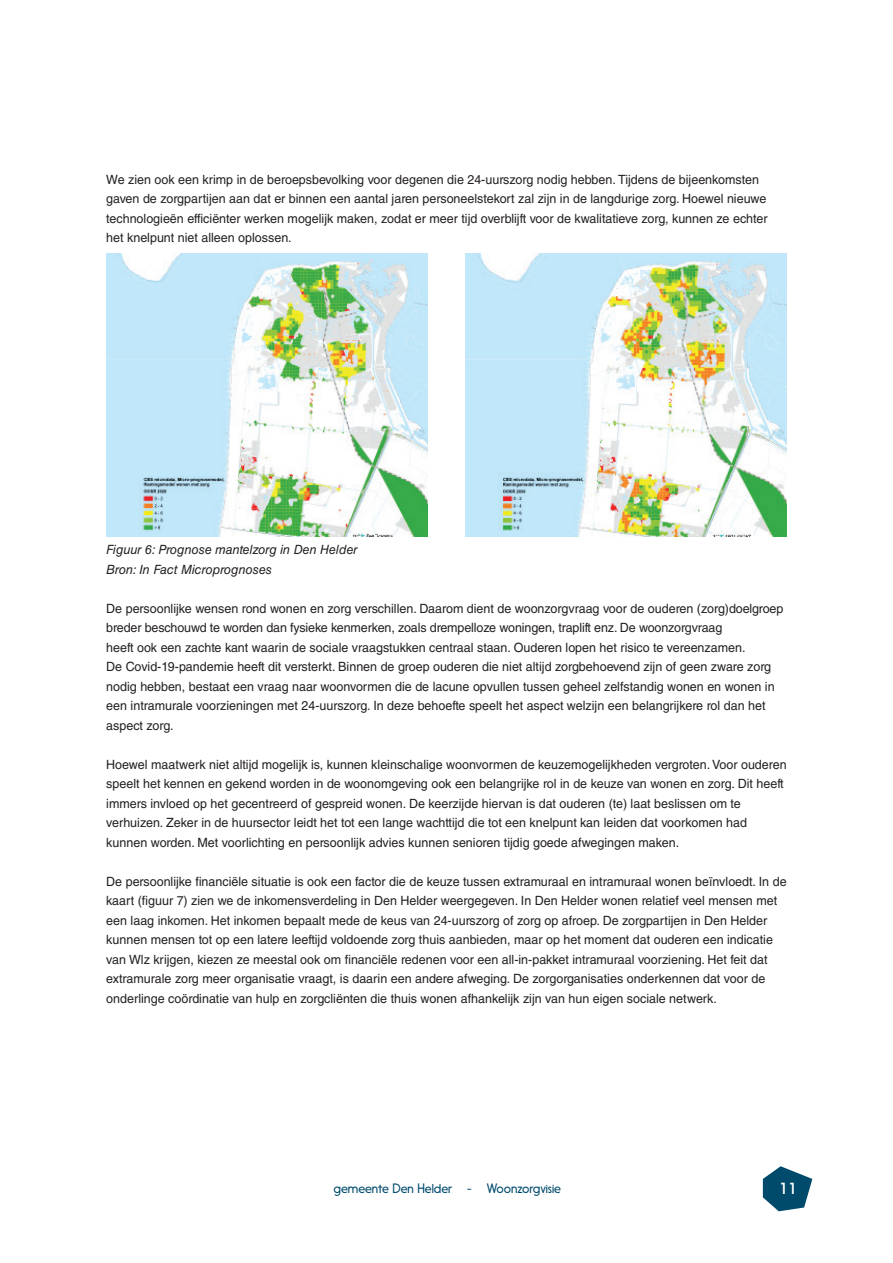
<style>
.page{position:relative;width:893px;height:1263px;background:#fff}
.page>*{position:absolute;margin:0;border:0;box-sizing:border-box;transform-origin:0 0}
.t1{font:15px "Nanami Pro";color:#fff}
.t2{font:12.75px/19.5px "Helvetica LT Std";color:#231f20}
.t3{font:italic 12.75px/19.5px "Helvetica LT Std";color:#231f20}
.t4{font:300 12.75px "Nanami Pro";letter-spacing:-.005em;color:#004b6c}
</style>
<div class="page">
<svg style="left:763px;top:1166px;width:49px;height:45px"></svg>
<img style="left:106px;top:253px;width:321px;height:283px">
<img style="left:466px;top:253px;width:321px;height:283px">
<p class="t2" style="left:106px;top:169px;width:663px">We zien ook een krimp in de beroepsbevolking voor degenen die 24-uurszorg nodig hebben. Tijdens de bijeenkomsten gaven de zorgpartijen aan dat er binnen een aantal jaren personeelstekort zal zijn in de langdurige zorg. Hoewel nieuwe technologieën efficiënter werken mogelijk maken, zodat er meer tijd overblijft voor de kwalitatieve zorg, kunnen ze echter het knelpunt niet alleen oplossen.</p>
<p class="t3" style="left:106px;top:540px;width:253px">Figuur 6: Prognose mantelzorg in Den Helder<br>Bron: In Fact Microprognoses</p>
<p class="t2" style="left:106px;top:598px;width:678px">De persoonlijke wensen rond wonen en zorg verschillen. Daarom dient de woonzorgvraag voor de ouderen (zorg)doelgroep breder beschouwd te worden dan fysieke kenmerken, zoals drempelloze woningen, traplift enz. De woonzorgvraag<br>heeft ook een zachte kant waarin de sociale vraagstukken centraal staan. Ouderen lopen het risico te vereenzamen.<br>De Covid-19-pandemie heeft dit versterkt. Binnen de groep ouderen die niet altijd zorgbehoevend zijn of geen zware zorg nodig hebben, bestaat een vraag naar woonvormen die de lacune opvullen tussen geheel zelfstandig wonen en wonen in een intramurale voorzieningen met 24-uurszorg. In deze behoefte speelt het aspect welzijn een belangrijkere rol dan het aspect zorg.</p>
<p class="t2" style="left:106px;top:754px;width:682px">Hoewel maatwerk niet altijd mogelijk is, kunnen kleinschalige woonvormen de keuzemogelijkheden vergroten. Voor ouderen speelt het kennen en gekend worden in de woonomgeving ook een belangrijke rol in de keuze van wonen en zorg. Dit heeft immers invloed op het gecentreerd of gespreid wonen. De keerzijde hiervan is dat ouderen (te) laat beslissen om te verhuizen. Zeker in de huursector leidt het tot een lange wachttijd die tot een knelpunt kan leiden dat voorkomen had kunnen worden. Met voorlichting en persoonlijk advies kunnen senioren tijdig goede afwegingen maken.</p>
<p class="t2" style="left:106px;top:871px;width:682px">De persoonlijke financiële situatie is ook een factor die de keuze tussen extramuraal en intramuraal wonen beïnvloedt. In de kaart (figuur 7) zien we de inkomensverdeling in Den Helder weergegeven. In Den Helder wonen relatief veel mensen met een laag inkomen. Het inkomen bepaalt mede de keus van 24-uurszorg of zorg op afroep. De zorgpartijen in Den Helder kunnen mensen tot op een latere leeftijd voldoende zorg thuis aanbieden, maar op het moment dat ouderen een indicatie van Wlz krijgen, kiezen ze meestal ook om financiële redenen voor een all-in-pakket intramuraal voorziening. Het feit dat extramurale zorg meer organisatie vraagt, is daarin een andere afweging. De zorgorganisaties onderkennen dat voor de onderlinge coördinatie van hulp en zorgcliënten die thuis wonen afhankelijk zijn van hun eigen sociale netwerk.</p>
<p class="t4" style="left:334px;top:1181px;width:229px">gemeente Den Helder - Woonzorgvisie</p>
<p class="t1" style="left:779px;top:1180px;width:19px">11</p>
</div>
